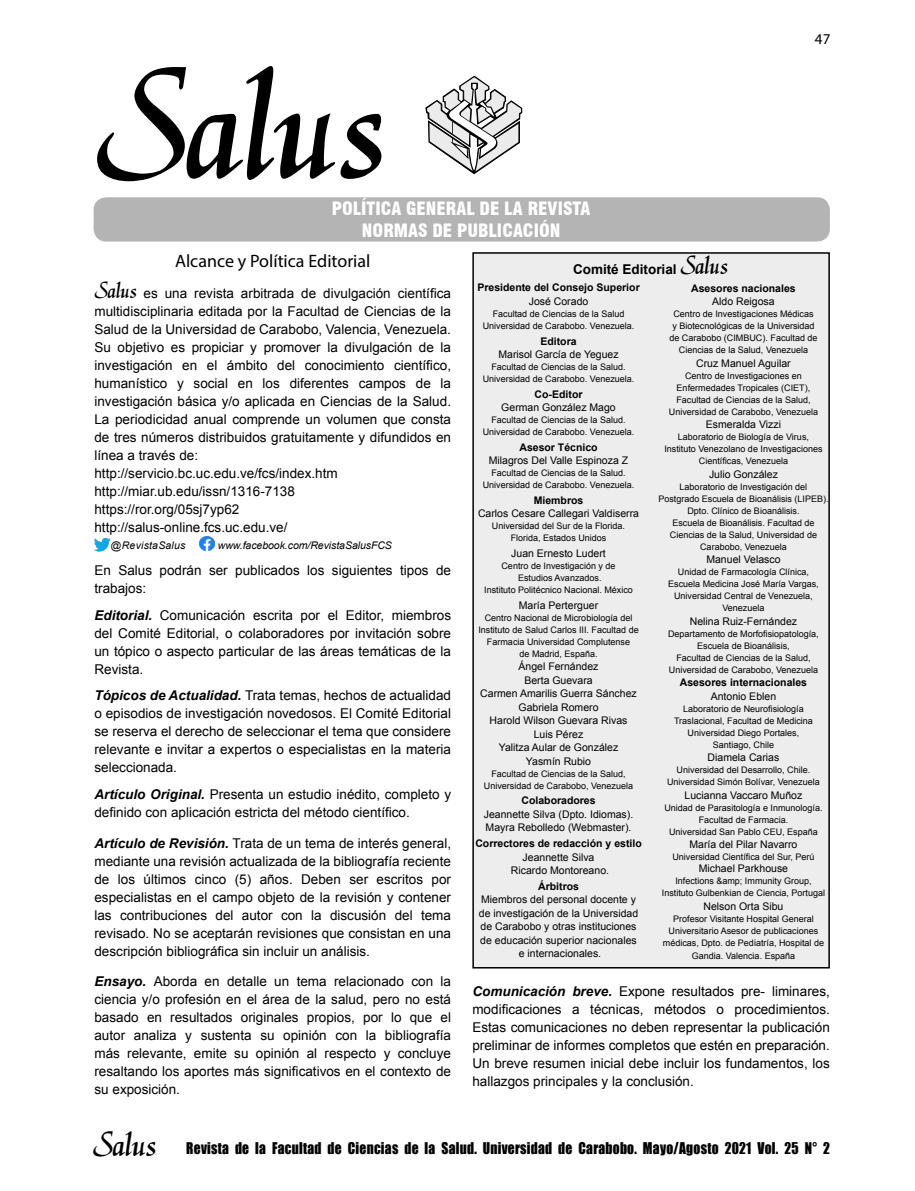
<style>
.page{position:relative;width:915px;height:1191px;background:#fff}
.page>*{position:absolute;margin:0;border:0;box-sizing:border-box;transform-origin:0 0}
.t1{font:165px "Gorle";color:#000}
.t2{font:36px "Gorle";color:#000}
.t3{font:900 condensed 18px/21.6px "Swiss 721 BT";color:#fff;text-align:center}
.t4{font:18px "Myriad Pro";color:#000}
.t5{font:15px "Myriad Pro";color:#000}
.t6{font:14.85px "Impact";letter-spacing:.02em;color:#000;scale:.91 1}
.t7{font:13.5px/18px "Arial";color:#000;text-align:justify}
.t8{font:700 13.5px "Arial";color:#000}
.t9{font:10.5px/13.5px "Arial";color:#000;text-align:center}
.t10{font:700 10.5px "Arial";color:#000}
.t11{font:italic 10.5px "Arial";letter-spacing:-.005em;color:#000}
.t12{font:italic 10.5px "Arial";letter-spacing:.02em;color:#000}
.t13{font:9px/12px "Arial";color:#000;text-align:center}
.s1{font-family:"Gorle";font-size:24px}
.s2{font-weight:700;font-style:italic}
.s3{font-family:"Gorle";font-weight:400;font-size:27px}
</style>
<div class="page">
<img style="left:94px;top:538px;width:17px;height:14px">
<img style="left:199px;top:536px;width:15px;height:15px">
<svg style="left:425px;top:76px;width:96px;height:98px"></svg>
<div style="left:94px;top:197px;width:735px;height:44px;background:#b5b4b4;border-radius:13px"></div>
<div style="left:473px;top:253px;width:355px;height:714px;background:#ededed"></div>
<div style="left:472px;top:252px;width:357px;height:716px;border:2px solid #000"></div>
<h1 class="t1" style="left:94px;top:29px;width:291px">Salus</h1>
<h3 class="t3" style="left:332px;top:198px;width:260px">POLÍTICA GENERAL DE LA REVISTA<br>NORMAS DE PUBLICACIÓN</h3>
<p class="t5" style="left:814px;top:29px;width:17px">47</p>
<h3 class="t4" style="left:175px;top:250px;width:197px">Alcance y Política Editorial</h3>
<p class="t7" style="left:94px;top:284px;width:358px;text-align:left"><span class="s1">Salus</span> es una revista arbitrada de divulgación científica multidisciplinaria editada por la Facultad de Ciencias de la Salud de la Universidad de Carabobo, Valencia, Venezuela.<br>Su objetivo es propiciar y promover la divulgación de la investigación en el ámbito del conocimiento científico, humanístico y social en los diferentes campos de la investigación básica y/o aplicada en Ciencias de la Salud.<br>La periodicidad anual comprende un volumen que consta de tres números distribuidos gratuitamente y difundidos en línea a través de:<br>http://servicio.bc.uc.edu.ve/fcs/index.htm http://miar.ub.edu/issn/1316-7138<br>https://ror.org/05sj7yp62<br>http://salus-online.fcs.uc.edu.ve/</p>
<p class="t12" style="left:111px;top:538px;width:76px">@RevistaSalus</p>
<p class="t11" style="left:218px;top:538px;width:176px">www.facebook.com/RevistaSalusFCS</p>
<p class="t7" style="left:94px;top:561px;width:358px">En Salus podrán ser publicados los siguientes tipos de trabajos:</p>
<p class="t7" style="left:94px;top:606px;width:358px"><span class="s2">Editorial.</span> Comunicación escrita por el Editor, miembros del Comité Editorial, o colaboradores por invitación sobre un tópico o aspecto particular de las áreas temáticas de la Revista.</p>
<p class="t7" style="left:94px;top:686px;width:358px"><span class="s2">Tópicos de Actualidad.</span> Trata temas, hechos de actualidad o episodios de investigación novedosos. El Comité Editorial se reserva el derecho de seleccionar el tema que considere relevante e invitar a expertos o especialistas en la materia seleccionada.</p>
<p class="t7" style="left:94px;top:785px;width:358px"><span class="s2">Artículo Original.</span> Presenta un estudio inédito, completo y definido con aplicación estricta del método científico.</p>
<p class="t7" style="left:94px;top:834px;width:358px"><span class="s2">Artículo de Revisión.</span> Trata de un tema de interés general, mediante una revisión actualizada de la bibliografía reciente de los últimos cinco (5) años. Deben ser escritos por especialistas en el campo objeto de la revisión y contener las contribuciones del autor con la discusión del tema revisado. No se aceptarán revisiones que consistan en una descripción bibliográfica sin incluir un análisis.</p>
<p class="t7" style="left:94px;top:972px;width:358px"><span class="s2">Ensayo.</span> Aborda en detalle un tema relacionado con la ciencia y/o profesión en el área de la salud, pero no está basado en resultados originales propios, por lo que el autor analiza y sustenta su opinión con la bibliografía más relevante, emite su opinión al respecto y concluye resaltando los aportes más significativos en el contexto de su exposición.</p>
<p class="t8" style="left:572px;top:260px;width:156px">Comité Editorial <span class="s3">Salus</span></p>
<p class="t10" style="left:477px;top:281px;width:164px">Presidente del Consejo Superior</p>
<p class="t9" style="left:528px;top:294px;width:61px">José Corado</p>
<p class="t13" style="left:482px;top:308px;width:153px">Facultad de Ciencias de la Salud<br>Universidad de Carabobo. Venezuela.</p>
<p class="t10" style="left:540px;top:334px;width:38px">Editora</p>
<p class="t9" style="left:498px;top:348px;width:122px">Marisol García de Yeguez</p>
<p class="t13" style="left:482px;top:361px;width:153px">Facultad de Ciencias de la Salud.<br>Universidad de Carabobo. Venezuela.</p>
<p class="t10" style="left:534px;top:387px;width:49px">Co-Editor</p>
<p class="t9" style="left:501px;top:401px;width:116px">German González Mago</p>
<p class="t13" style="left:482px;top:414px;width:153px">Facultad de Ciencias de la Salud.<br>Universidad de Carabobo. Venezuela.</p>
<p class="t10" style="left:519px;top:440px;width:80px">Asesor Técnico</p>
<p class="t9" style="left:488px;top:454px;width:141px">Milagros Del Valle Espinoza Z</p>
<p class="t13" style="left:482px;top:467px;width:153px">Facultad de Ciencias de la Salud.<br>Universidad de Carabobo. Venezuela.</p>
<p class="t10" style="left:533px;top:493px;width:51px">Miembros</p>
<p class="t9" style="left:478px;top:507px;width:162px">Carlos Cesare Callegari Valdiserra</p>
<p class="t13" style="left:492px;top:520px;width:135px">Universidad del Sur de la Florida.<br>Florida, Estados Unidos</p>
<p class="t9" style="left:511px;top:547px;width:96px">Juan Ernesto Ludert</p>
<p class="t13" style="left:484px;top:560px;width:150px">Centro de Investigación y de<br>Estudios Avanzados.<br>Instituto Politécnico Nacional. México</p>
<p class="t9" style="left:518px;top:598px;width:81px">María Perterguer</p>
<p class="t13" style="left:478px;top:611px;width:162px">Centro Nacional de Microbiología del Instituto de Salud Carlos III. Facultad de Farmacia Universidad Complutense<br>de Madrid, España.</p>
<p class="t9" style="left:480px;top:660px;width:158px">Ángel Fernández<br>Berta Guevara<br>Carmen Amarilis Guerra Sánchez<br>Gabriela Romero<br>Harold Wilson Guevara Rivas<br>Luis Pérez<br>Yalitza Aular de González<br>Yasmín Rubio</p>
<p class="t13" style="left:484px;top:767px;width:151px">Facultad de Ciencias de la Salud,<br>Universidad de Carabobo, Venezuela</p>
<p class="t10" style="left:521px;top:793px;width:76px">Colaboradores</p>
<p class="t9" style="left:483px;top:807px;width:151px;text-align:left">Jeannette Silva (Dpto. Idiomas).<br>Mayra Rebolledo (Webmaster).</p>
<p class="t10" style="left:475px;top:836px;width:168px">Correctores de redacción y estilo</p>
<p class="t9" style="left:511px;top:850px;width:100px">Jeannette Silva<br>Ricardo Montoreano.</p>
<p class="t10" style="left:538px;top:879px;width:42px">Árbitros</p>
<p class="t9" style="left:478px;top:893px;width:161px">Miembros del personal docente y de investigación de la Universidad de Carabobo y otras instituciones de educación superior nacionales e internacionales.</p>
<p class="t10" style="left:691px;top:281px;width:106px">Asesores nacionales</p>
<p class="t9" style="left:712px;top:295px;width:64px">Aldo Reigosa</p>
<p class="t13" style="left:669px;top:308px;width:150px">Centro de Investigaciones Médicas<br>y Biotecnológicas de la Universidad de Carabobo (CIMBUC). Facultad de Ciencias de la Salud, Venezuela</p>
<p class="t9" style="left:696px;top:356px;width:96px">Cruz Manuel Aguilar</p>
<p class="t13" style="left:668px;top:369px;width:151px">Centro de Investigaciones en Enfermedades Tropicales (CIET), Facultad de Ciencias de la Salud, Universidad de Carabobo, Venezuela</p>
<p class="t9" style="left:705px;top:418px;width:77px">Esmeralda Vizzi</p>
<p class="t13" style="left:664px;top:431px;width:160px">Laboratorio de Biología de Virus,<br>Instituto Venezolano de Investigaciones<br>Científicas, Venezuela</p>
<p class="t9" style="left:708px;top:467px;width:70px">Julio González</p>
<p class="t13" style="left:658px;top:480px;width:172px">Laboratorio de Investigación del Postgrado Escuela de Bioanálisis (LIPEB).<br>Dpto. Clínico de Bioanálisis.<br>Escuela de Bioanálisis. Facultad de Ciencias de la Salud, Universidad de Carabobo, Venezuela</p>
<p class="t9" style="left:706px;top:553px;width:76px">Manuel Velasco</p>
<p class="t13" style="left:668px;top:566px;width:152px">Unidad de Farmacología Clínica,<br>Escuela Medicina José María Vargas,<br>Universidad Central de Venezuela,<br>Venezuela</p>
<p class="t9" style="left:689px;top:614px;width:109px">Nelina Ruiz-Fernández</p>
<p class="t13" style="left:668px;top:627px;width:152px">Departamento de Morfofisiopatología, Escuela de Bioanálisis,<br>Facultad de Ciencias de la Salud, Universidad de Carabobo, Venezuela</p>
<p class="t10" style="left:679px;top:675px;width:129px">Asesores internacionales</p>
<p class="t9" style="left:710px;top:689px;width:67px">Antonio Eblen</p>
<p class="t13" style="left:673px;top:702px;width:140px">Laboratorio de Neurofisiología<br>Traslacional, Facultad de Medicina<br>Universidad Diego Portales,<br>Santiago, Chile</p>
<p class="t9" style="left:707px;top:751px;width:73px">Diamela Carias</p>
<p class="t13" style="left:667px;top:764px;width:154px">Universidad del Desarrollo, Chile.<br>Universidad Simón Bolívar, Venezuela</p>
<p class="t9" style="left:684px;top:788px;width:119px">Lucianna Vaccaro Muñoz</p>
<p class="t13" style="left:664px;top:801px;width:160px">Unidad de Parasitología e Inmunología.<br>Facultad de Farmacia.<br>Universidad San Pablo CEU, España</p>
<p class="t9" style="left:689px;top:838px;width:109px">María del Pilar Navarro</p>
<p class="t13" style="left:672px;top:851px;width:144px">Universidad Científica del Sur, Perú</p>
<p class="t9" style="left:698px;top:862px;width:91px">Michael Parkhouse</p>
<p class="t13" style="left:661px;top:875px;width:165px">Infections &amp;amp; Immunity Group,<br>Instituto Gulbenkian de Ciencia, Portugal</p>
<p class="t9" style="left:703px;top:899px;width:81px">Nelson Orta Sibu</p>
<p class="t13" style="left:662px;top:912px;width:163px">Profesor Visitante Hospital General<br>Universitario Asesor de publicaciones médicas, Dpto. de Pediatría, Hospital de</p>
<p class="t13" style="left:691px;top:950px;width:105px">Gandia. Valencia. España</p>
<p class="t7" style="left:472px;top:982px;width:359px"><span class="s2">Comunicación breve.</span> Expone resultados pre- liminares, modificaciones a técnicas, métodos o procedimientos.<br>Estas comunicaciones no deben representar la publicación preliminar de informes completos que estén en preparación.<br>Un breve resumen inicial debe incluir los fundamentos, los hallazgos principales y la conclusión.</p>
<h2 class="t2" style="left:93px;top:1123px;width:65px">Salus</h2>
<p class="t6" style="left:186px;top:1137px;width:708px">Revista de la Facultad de Ciencias de la Salud. Universidad de Carabobo. Mayo/Agosto 2021 Vol. 25 N° 2</p>
</div>
